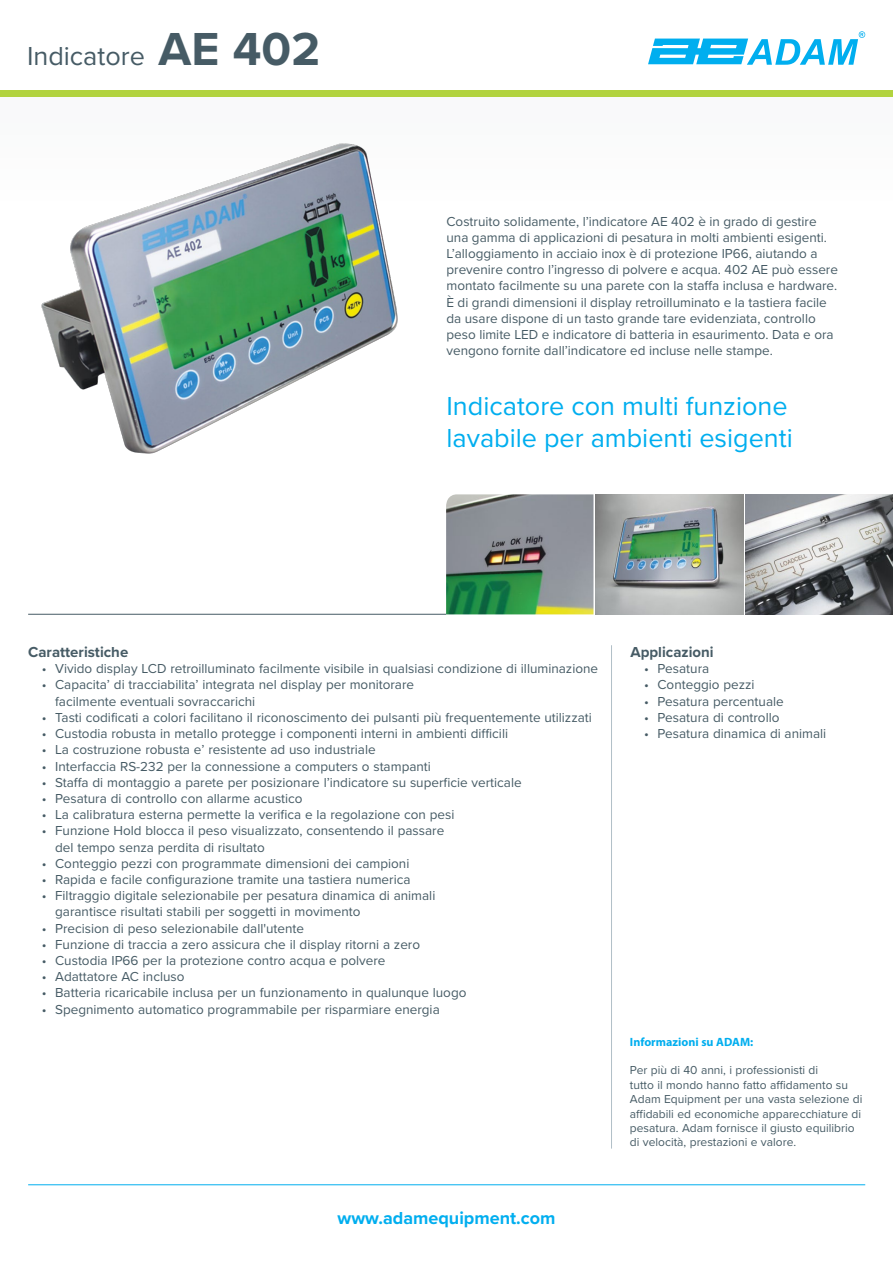
<style>
.page{position:relative;width:893px;height:1263px;background:#fff}
.page>*{position:absolute;margin:0;border:0;box-sizing:border-box;transform-origin:0 0}
.t1{font:27px/32.4px "Proxima Nova";color:#00aeef}
.t2{font:27px "Proxima Nova";color:#465b65}
.t3{font:700 18px "Proxima Nova";color:#00aeef}
.t4{font:700 15px "Proxima Nova";color:#465b65}
.t5{font:13.5px/16.2px "Proxima Nova";color:#465b65}
.t6{font:12px/14.4px "Proxima Nova";color:#465b65}
.t7{font:700 12px "Myriad Pro";color:#00aeef}
.s1{font-weight:700;font-size:48px}
</style>
<div class="page">
<div style="left:0;top:96px;width:893px;height:115px;background:#fafbfb"></div>
<div style="left:0;top:90px;width:893px;height:6px;background:#b2d33e"></div>
<hr style="left:28px;top:1184px;width:837px;height:1px;background:#00aeef">
<hr style="left:28px;top:614px;width:418px;height:1px;background:#465b65">
<hr style="left:611px;top:645px;width:1px;height:503px;background:#b1bfc7">
<svg style="left:648px;top:31px;width:217px;height:34px"></svg>
<img style="left:41px;top:143px;width:357px;height:311px">
<img style="left:745px;top:494px;width:148px;height:120px">
<img style="left:596px;top:494px;width:147px;height:120px">
<img style="left:446px;top:494px;width:147px;height:120px">
<h1 class="t2" style="left:27px;top:36px;width:295px">Indicatore <span class="s1">AE 402</span></h1>
<p class="t5" style="left:446px;top:212px;width:393px">Costruito solidamente, l’indicatore AE 402 è in grado di gestire una gamma di applicazioni di pesatura in molti ambienti esigenti.<br>L’alloggiamento in acciaio inox è di protezione IP66, aiutando a prevenire contro l’ingresso di polvere e acqua. 402 AE può essere montato facilmente su una parete con la staffa inclusa e hardware.<br>È di grandi dimensioni il display retroilluminato e la tastiera facile da usare dispone di un tasto grande tare evidenziata, controllo peso limite LED e indicatore di batteria in esaurimento. Data e ora vengono fornite dall’indicatore ed incluse nelle stampe.</p>
<h1 class="t1" style="left:446px;top:389px;width:348px">Indicatore con multi funzione lavabile per ambienti esigenti</h1>
<p class="t4" style="left:28px;top:641px;width:102px">Caratteristiche</p>
<p class="t5" style="left:42px;top:660px;width:558px">• Vivido display LCD retroilluminato facilmente visibile in qualsiasi condizione di illuminazione</p>
<p class="t5" style="left:55px;top:676px;width:360px;text-indent:-14px">• Capacita’ di tracciabilita’ integrata nel display per monitorare facilmente eventuali sovraccarichi</p>
<p class="t5" style="left:42px;top:709px;width:552px">• Tasti codificati a colori facilitano il riconoscimento dei pulsanti più frequentemente utilizzati</p>
<p class="t5" style="left:42px;top:725px;width:468px">• Custodia robusta in metallo protegge i componenti interni in ambienti difficili</p>
<p class="t5" style="left:42px;top:741px;width:335px">• La costruzione robusta e’ resistente ad uso industriale</p>
<p class="t5" style="left:42px;top:757px;width:391px">• Interfaccia RS-232 per la connessione a computers o stampanti</p>
<p class="t5" style="left:42px;top:773px;width:481px">• Staffa di montaggio a parete per posizionare l’indicatore su superficie verticale</p>
<p class="t5" style="left:42px;top:790px;width:263px">• Pesatura di controllo con allarme acustico</p>
<p class="t5" style="left:42px;top:806px;width:414px">• La calibratura esterna permette la verifica e la regolazione con pesi</p>
<p class="t5" style="left:55px;top:822px;width:391px;text-indent:-14px">• Funzione Hold blocca il peso visualizzato, consentendo il passare del tempo senza perdita di risultato</p>
<p class="t5" style="left:42px;top:854px;width:369px">• Conteggio pezzi con programmate dimensioni dei campioni</p>
<p class="t5" style="left:42px;top:871px;width:370px">• Rapida e facile configurazione tramite una tastiera numerica</p>
<p class="t5" style="left:55px;top:887px;width:382px;text-indent:-14px">• Filtraggio digitale selezionabile per pesatura dinamica di animali garantisce risultati stabili per soggetti in movimento</p>
<p class="t5" style="left:42px;top:919px;width:264px">• Precision di peso selezionabile dall'utente</p>
<p class="t5" style="left:42px;top:935px;width:380px">• Funzione di traccia a zero assicura che il display ritorni a zero</p>
<p class="t5" style="left:42px;top:952px;width:345px">• Custodia IP66 per la protezione contro acqua e polvere</p>
<p class="t5" style="left:42px;top:968px;width:144px">• Adattatore AC incluso</p>
<p class="t5" style="left:42px;top:984px;width:426px">• Batteria ricaricabile inclusa per un funzionamento in qualunque luogo</p>
<p class="t5" style="left:42px;top:1000px;width:400px">• Spegnimento automatico programmabile per risparmiare energia</p>
<h2 class="t3" style="left:338px;top:1204px;width:219px">www.adamequipment.com</h2>
<p class="t4" style="left:630px;top:641px;width:85px">Applicazioni</p>
<p class="t5" style="left:644px;top:660px;width:67px">• Pesatura</p>
<p class="t5" style="left:644px;top:676px;width:112px">• Conteggio pezzi</p>
<p class="t5" style="left:644px;top:692px;width:141px">• Pesatura percentuale</p>
<p class="t5" style="left:644px;top:709px;width:137px">• Pesatura di controllo</p>
<p class="t5" style="left:644px;top:725px;width:184px">• Pesatura dinamica di animali</p>
<p class="t7" style="left:630px;top:1034px;width:125px">Informazioni su ADAM:</p>
<p class="t6" style="left:630px;top:1063px;width:234px">Per più di 40 anni, i professionisti di<br>tutto il mondo hanno fatto affidamento su Adam Equipment per una vasta selezione di affidabili ed economiche apparecchiature di pesatura. Adam fornisce il giusto equilibrio di velocità, prestazioni e valore.</p>
</div>
